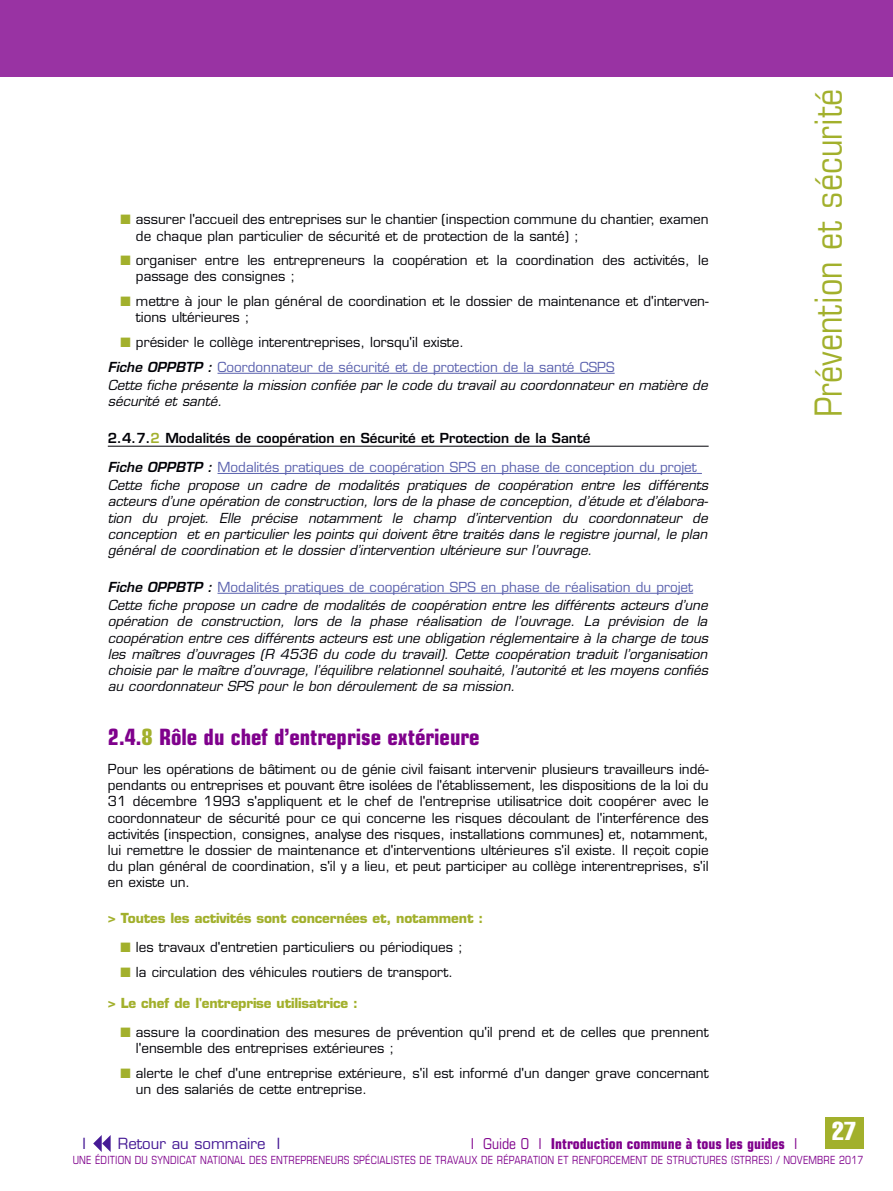
<style>
.page{position:relative;width:893px;height:1191px;background:#fff}
.page>*{position:absolute;margin:0;border:0;box-sizing:border-box;transform-origin:0 0}
.t1{font:condensed 37.5px "Eurostile";color:#a2b02c}
.t2{font:extra-condensed 25.5px "Helvetica Com";color:#fff}
.t3{font:700 condensed 22.5px "Eurostile";color:#7f008c}
.t4{font:700 condensed 15px "Eurostile";color:#7f008c}
.t5{font:15px "Eurostile";color:#461a95}
.t6{font:13.5px/16.2px "Eurostile";color:#000006}
.t7{font:italic 13.5px/16.2px "Eurostile";color:#000006}
.t8{font:13.5px/29px "Eurostile";color:#5a61ae}
.t9{font:700 13.5px "Eurostile";letter-spacing:-.015em;color:#a2b02c}
.t10{font:condensed 11.25px "Eurostile";letter-spacing:.015em;color:#7f008c;scale:.95 1}
.s1{color:#a2b02c}
.s2{font-weight:600;font-style:italic}
.s3{color:#5a61ae}
.s4{font-weight:600;color:#000006}
.s5{font-weight:600;color:#a2b02c}
.s6{font-weight:600;font-style:italic;color:#000006}
.s7{font-weight:600}
.s8{font-style:normal;color:#5a61ae}
.s9{font-weight:400}
</style>
<div class="page">
<div style="left:825px;top:1116px;width:38px;height:32px;background:#a2b02c"></div>
<div style="left:0;top:0;width:893px;height:77px;background:#9933a3"></div>
<svg style="left:93px;top:1135px;width:18px;height:17px"></svg>
<hr style="left:218px;top:373px;width:397px;height:1px;background:#5a61ae">
<hr style="left:108px;top:446px;width:601px;height:1px;background:#000006">
<hr style="left:218px;top:473px;width:479px;height:1px;background:#5a61ae">
<hr style="left:218px;top:593px;width:475px;height:1px;background:#5a61ae">
<p class="t6" style="left:136px;top:213px;width:574px;text-indent:-15px"><span class="s1">■</span> assurer l'accueil des entreprises sur le chantier (inspection commune du chantier, examen de chaque plan particulier de sécurité et de protection de la santé) ;</p>
<p class="t6" style="left:136px;top:254px;width:574px;text-indent:-15px"><span class="s1">■</span> organiser entre les entrepreneurs la coopération et la coordination des activités, le passage des consignes ;</p>
<p class="t6" style="left:136px;top:295px;width:574px;text-indent:-15px"><span class="s1">■</span> mettre à jour le plan général de coordination et le dossier de maintenance et d'interven&shy;tions ultérieures ;</p>
<p class="t6" style="left:108px;top:331px;width:508px;line-height:24.6px;text-indent:13px"><span class="s1">■</span> présider le collège interentreprises, lorsqu'il existe.<br><span class="s2">Fiche OPPBTP :</span> <span class="s3">Coordonnateur de sécurité et de protection de la santé CSPS</span></p>
<p class="t7" style="left:108px;top:378px;width:601px">Cette fiche présente la mission confiée par le code du travail au coordonnateur en matière de sécurité et santé.</p>
<p class="t8" style="left:108px;top:425px;width:590px"><span class="s4">2.4.7.</span><span class="s5">2</span> <span class="s4">Modalités de coopération en Sécurité et Protection de la Santé<br></span><span class="s6">Fiche OPPBTP :</span> Modalités pratiques de coopération SPS en phase de conception du projet</p>
<p class="t7" style="left:108px;top:478px;width:602px;text-align:justify">Cette fiche propose un cadre de modalités pratiques de coopération entre les différents acteurs d’une opération de construction, lors de la phase de conception, d’étude et d’élabora&shy;tion du projet. Elle précise notamment le champ d’intervention du coordonnateur de conception et en particulier les points qui doivent être traités dans le registre journal, le plan général de coordination et le dossier d’intervention ultérieure sur l’ouvrage.</p>
<p class="t7" style="left:108px;top:579px;width:601px;line-height:18.3px"><span class="s7">Fiche OPPBTP :</span> <span class="s8">Modalités pratiques de coopération SPS en phase de réalisation du projet<br></span>Cette fiche propose un cadre de modalités de coopération entre les différents acteurs d’une</p>
<p class="t7" style="left:108px;top:614px;width:602px;text-align:justify">opération de construction, lors de la phase réalisation de l’ouvrage. La prévision de la coopération entre ces différents acteurs est une obligation réglementaire à la charge de tous les maîtres d’ouvrages (R 4536 du code du travail). Cette coopération traduit l’organisation choisie par le maître d’ouvrage, l’équilibre relationnel souhaité, l’autorité et les moyens confiés au coordonnateur SPS pour le bon déroulement de sa mission.</p>
<h3 class="t3" style="left:108px;top:728px;width:373px">2.4.<span class="s1">8</span> Rôle du chef d’entreprise extérieure</h3>
<p class="t6" style="left:108px;top:762px;width:602px;text-align:justify">Pour les opérations de bâtiment ou de génie civil faisant intervenir plusieurs travailleurs indé&shy;pendants ou entreprises et pouvant être isolées de l'établissement, les dispositions de la loi du 31 décembre 1993 s'appliquent et le chef de l'entreprise utilisatrice doit coopérer avec le coordonnateur de sécurité pour ce qui concerne les risques découlant de l'interférence des activités (inspection, consignes, analyse des risques, installations communes) et, notamment, lui remettre le dossier de maintenance et d'interventions ultérieures s'il existe. Il reçoit copie du plan général de coordination, s'il y a lieu, et peut participer au collège interentreprises, s'il en existe un.</p>
<p class="t9" style="left:108px;top:912px;width:377px">&gt; Toutes les activités sont concernées et, notamment :</p>
<p class="t6" style="left:121px;top:940px;width:344px"><span class="s1">■</span> les travaux d'entretien particuliers ou périodiques ;</p>
<p class="t6" style="left:121px;top:965px;width:334px"><span class="s1">■</span> la circulation des véhicules routiers de transport.</p>
<p class="t9" style="left:108px;top:997px;width:252px">&gt; Le chef de l'entreprise utilisatrice :</p>
<p class="t6" style="left:136px;top:1025px;width:574px;text-indent:-15px"><span class="s1">■</span> assure la coordination des mesures de prévention qu'il prend et de celles que prennent l'ensemble des entreprises extérieures ;</p>
<p class="t6" style="left:136px;top:1066px;width:574px;text-indent:-15px"><span class="s1">■</span> alerte le chef d'une entreprise extérieure, s'il est informé d'un danger grave concernant un des salariés de cette entreprise.</p>
<h1 class="t1" style="left:815px;top:417px;width:330px;rotate:-90deg">Prévention et sécurité</h1>
<h2 class="t2" style="left:832px;top:1114px;width:25px">27</h2>
<p class="t10" style="left:73px;top:1156px;width:834px">UNE ÉDITION DU SYNDICAT NATIONAL DES ENTREPRENEURS SPÉCIALISTES DE TRAVAUX DE RÉPARATION ET RENFORCEMENT DE STRUCTURES (STRRES) / NOVEMBRE 2017</p>
<p class="t5" style="left:83px;top:1137px;width:5px">I</p>
<p class="t5" style="left:118px;top:1137px;width:164px">Retour au sommaire I</p>
<p class="t4" style="left:471px;top:1138px;width:328px"><span class="s9">I Guide 0 I</span> Introduction commune à tous les guides <span class="s9">I</span></p>
</div>
